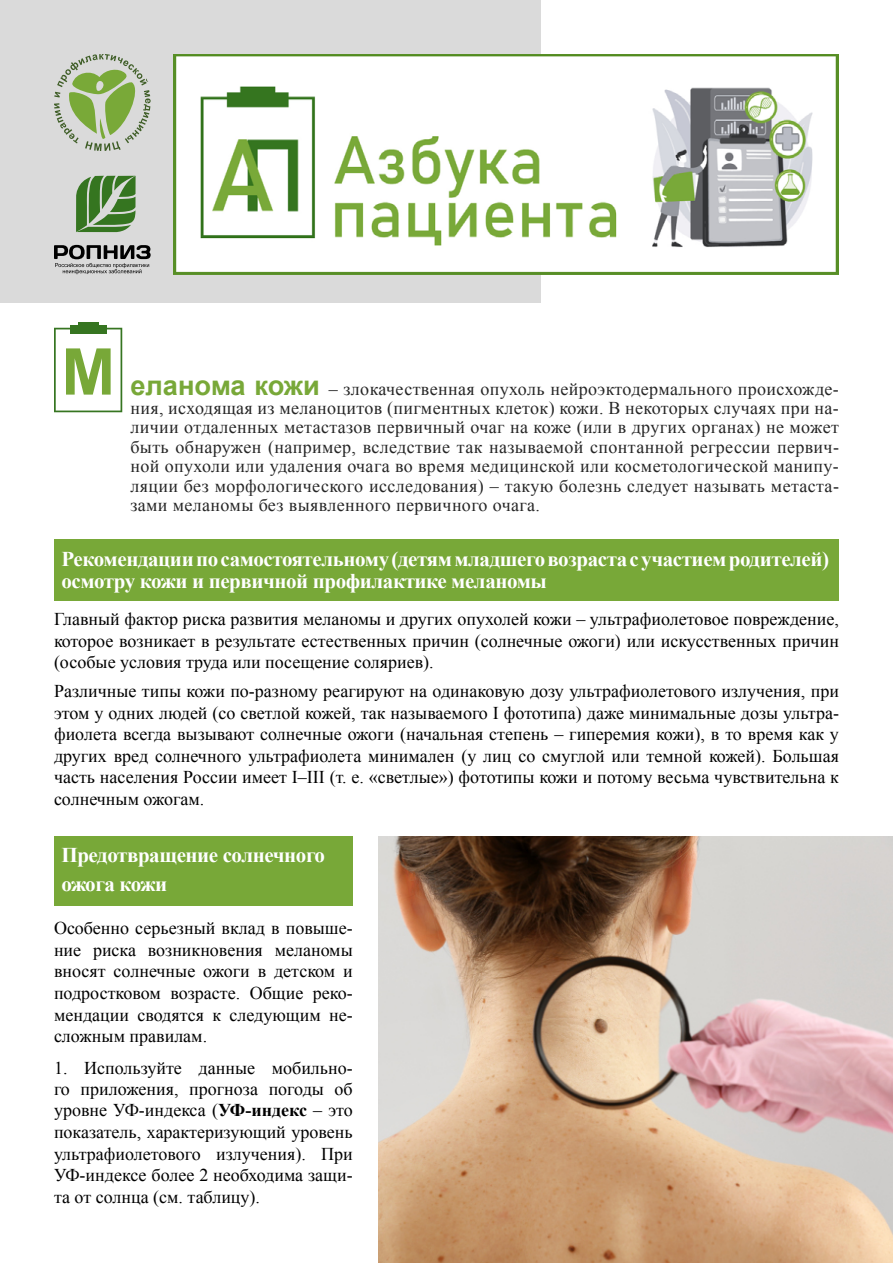
<style>
.page{position:relative;width:893px;height:1263px;background:#fff}
.page>*{position:absolute;margin:0;border:0;box-sizing:border-box;transform-origin:0 0}
.t1{font:700 64.5px "Arial";color:#78a838}
.t2{font:700 21px/22.6px "Times New Roman";letter-spacing:-.02em;color:#fff}
.t3{font:18px/21.6px "Times New Roman";color:#000;text-align:justify}
.t4{font:18px/19.4px "Times New Roman";letter-spacing:.02em;color:#262626;text-align:justify}
.s1{font-family:"Arial";font-weight:700;font-size:27px;color:#78a838}
.s2{font-weight:700}
</style>
<div class="page">
<div style="left:54px;top:540px;width:785px;height:61px;background:#78a838"></div>
<div style="left:0;top:0;width:540px;height:303px;background:#dadada"></div>
<svg style="left:54px;top:328px;width:68px;height:84px"></svg>
<div style="left:70px;top:325px;width:37px;height:9px;background:#367521"></div>
<div style="left:78px;top:322px;width:21px;height:5px;background:#367521"></div>
<img style="left:174px;top:54px;width:665px;height:220px">
<svg style="left:54px;top:54px;width:97px;height:97px"></svg>
<svg style="left:54px;top:245px;width:97px;height:29px"></svg>
<svg style="left:76px;top:176px;width:60px;height:56px"></svg>
<img style="left:378px;top:836px;width:515px;height:427px">
<div style="left:54px;top:836px;width:299px;height:70px;background:#78a838"></div>
<h1 class="t1" style="left:61px;top:329px;width:55px">М</h1>
<p class="t4" style="left:130px;top:379px;width:710px"><span class="s1">еланома кожи</span> – злокачественная опухоль нейроэктодермального происхожде&shy;ния, исходящая из меланоцитов (пигментных клеток) кожи. В некоторых случаях при на&shy;личии отдаленных метастазов первичный очаг на коже (или в других органах) не может быть обнаружен (например, вследствие так называемой спонтанной регрессии первич&shy;ной опухоли или удаления очага во время медицинской или косметологической манипу&shy;ляции без морфологического исследования) – такую болезнь следует называть метаста&shy;зами меланомы без выявленного первичного очага.</p>
<p class="t2" style="left:61px;top:547px;width:769px">Рекомендации по самостоятельному (детям младшего возраста с участием родителей) осмотру кожи и первичной профилактике меланомы</p>
<p class="t3" style="left:54px;top:608px;width:786px">Главный фактор риска развития меланомы и других опухолей кожи – ультрафиолетовое повреждение, которое возникает в результате естественных причин (солнечные ожоги) или искусственных причин (особые условия труда или посещение соляриев).</p>
<p class="t3" style="left:54px;top:680px;width:786px">Различные типы кожи по-разному реагируют на одинаковую дозу ультрафиолетового излучения, при этом у одних людей (со светлой кожей, так называемого I фототипа) даже минимальные дозы ультра&shy;фиолета всегда вызывают солнечные ожоги (начальная степень – гиперемия кожи), в то время как у других вред солнечного ультрафиолета минимален (у лиц со смуглой или темной кожей). Большая часть населения России имеет I–III (т. е. «светлые») фототипы кожи и потому весьма чувствительна к солнечным ожогам.</p>
<p class="t2" style="left:61px;top:840px;width:265px;line-height:29.2px">Предотвращение солнечного ожога кожи</p>
<p class="t3" style="left:54px;top:917px;width:300px">Особенно серьезный вклад в повыше&shy;ние риска возникновения меланомы вносят солнечные ожоги в детском и подростковом возрасте. Общие реко&shy;мендации сводятся к следующим не&shy;сложным правилам.</p>
<p class="t3" style="left:54px;top:1057px;width:300px">1. Используйте данные мобильно&shy;го приложения, прогноза погоды об уровне УФ-индекса (<span class="s2">УФ-индекс</span> – это показатель, характеризующий уровень ультрафиолетового излучения). При УФ-индексе более 2 необходима защи&shy;та от солнца (см. таблицу).</p>
</div>
